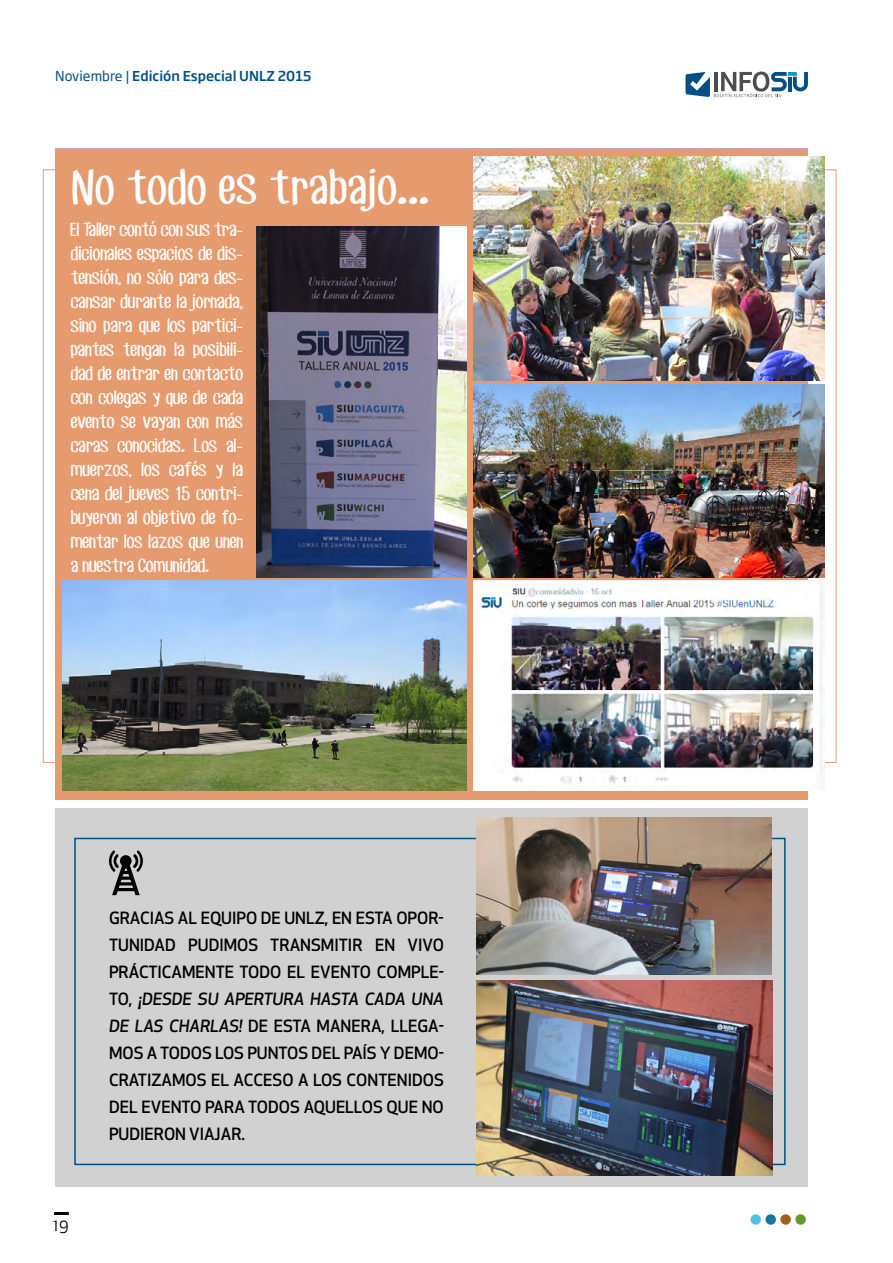
<style>
.page{position:relative;width:893px;height:1263px;background:#fff}
.page>*{position:absolute;margin:0;border:0;box-sizing:border-box;transform-origin:0 0}
.t1{font:43.5px "CF Jack Story";letter-spacing:.02em;color:#fff}
.t2{font:17.25px/24px "CF Jack Story";color:#fff;text-align:justify}
.t3{font:500 16.5px/27px "Apex New";color:#000;text-align:justify}
.t4{font:16.5px "Apex New";color:#000}
.t5{font:500 13.5px "Soho Gothic Pro";color:#005088}
.s1{font-weight:400}
.s2{font-style:italic}
</style>
<div class="page">
<svg style="left:685px;top:71px;width:123px;height:27px"></svg>
<hr style="left:54px;top:1212px;width:15px;height:3px;background:#000">
<div style="left:55px;top:149px;width:753px;height:650px;background:#e69b6f"></div>
<div style="left:55px;top:808px;width:753px;height:378px;background:#d1d1d1"></div>
<svg style="left:109px;top:850px;width:34px;height:45px"></svg>
<img style="left:476px;top:980px;width:296px;height:196px">
<img style="left:476px;top:817px;width:296px;height:158px">
<img style="left:62px;top:580px;width:404px;height:210px">
<img style="left:474px;top:384px;width:351px;height:193px">
<img style="left:474px;top:156px;width:351px;height:225px">
<img style="left:474px;top:580px;width:351px;height:210px">
<img style="left:256px;top:226px;width:210px;height:351px">
<div style="left:750px;top:1214px;width:11px;height:11px;background:#4fc2e9;border-radius:50%"></div>
<div style="left:765px;top:1214px;width:11px;height:11px;background:#0f789b;border-radius:50%"></div>
<div style="left:780px;top:1214px;width:11px;height:11px;background:#a85c20;border-radius:50%"></div>
<div style="left:795px;top:1214px;width:11px;height:11px;background:#66982f;border-radius:50%"></div>
<p class="t5" style="left:55px;top:66px;width:258px"><span class="s1">Noviembre |</span> Edición Especial UNLZ 2015</p>
<h1 class="t1" style="left:70px;top:159px;width:359px">No todo es trabajo...</h1>
<p class="t2" style="left:70px;top:217px;width:174px">El Taller contó con sus tra&shy;dicionales espacios de dis&shy;tensión, no sólo para des&shy;cansar durante la jornada, sino para que los partici&shy;pantes tengan la posibili&shy;dad de entrar en contacto con colegas y que de cada evento se vayan con más caras conocidas. Los al&shy;muerzos, los cafés y la cena del jueves 15 contri&shy;buyeron al objetivo de fo&shy;mentar los lazos que unen a nuestra Comunidad.</p>
<p class="t4" style="left:53px;top:1214px;width:17px">19</p>
<p class="t3" style="left:109px;top:904px;width:336px">GRACIAS AL EQUIPO DE UNLZ, EN ESTA OPOR-TUNIDAD PUDIMOS TRANSMITIR EN VIVO PRÁCTICAMENTE TODO EL EVENTO COMPLE-TO, <span class="s2">¡DESDE SU APERTURA HASTA CADA UNA DE LAS CHARLAS!</span> DE ESTA MANERA, LLEGA-MOS A TODOS LOS PUNTOS DEL PAÍS Y DEMO-CRATIZAMOS EL ACCESO A LOS CONTENIDOS DEL EVENTO PARA TODOS AQUELLOS QUE NO PUDIERON VIAJAR.</p>
</div>
